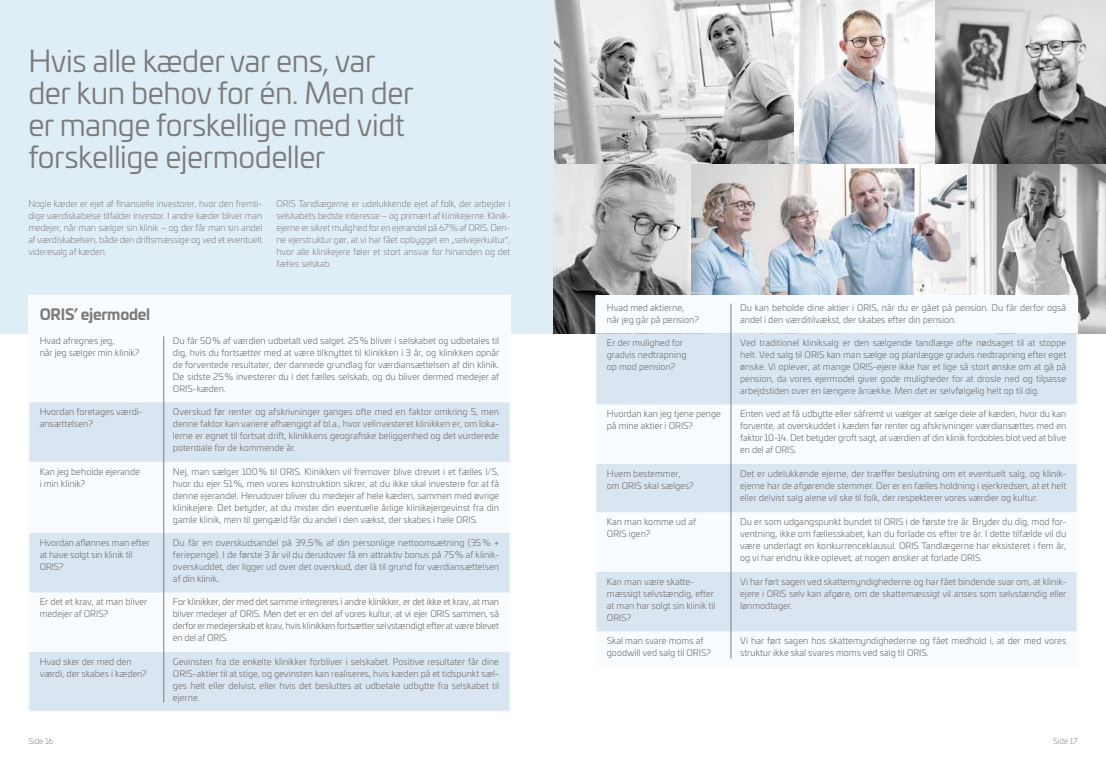
<style>
.page{position:relative;width:1106px;height:772px;background:#fff}
.page>*{position:absolute;margin:0;border:0;box-sizing:border-box;transform-origin:0 0}
.t1{font:30px/32px "Univia Pro";letter-spacing:-.015em;color:#7c7b7b}
.t2{font:700 15px "Univia Pro";letter-spacing:-.015em;color:#7c7b7b}
.t3{font:9px/12px "Univia Pro";color:#7c7b7b}
.t4{font:300 9px/12px "Univia Pro";letter-spacing:-.01em;color:#7c7b7b;text-align:justify}
.t5{font:300 8px "Univia Pro";color:#7c7b7b}
</style>
<div class="page">
<img style="left:553px;top:0;width:553px;height:333px">
<div style="left:0;top:0;width:553px;height:333px;background:#dfedf7"></div>
<svg style="left:597px;top:297px;width:478px;height:362px"></svg>
<svg style="left:597px;top:333px;width:478px;height:298px;fill:#d9e6f2"></svg>
<hr style="left:730px;top:303px;width:1px;height:355px;background:#7c7b7b">
<div style="left:28px;top:295px;width:482px;height:416px;background:#f9fcfe"></div>
<svg style="left:30px;top:402px;width:478px;height:307px;fill:#d9e6f2"></svg>
<hr style="left:164px;top:336px;width:1px;height:366px;background:#7c7b7b">
<h1 class="t1" style="left:28px;top:44px;width:387px">Hvis alle kæder var ens, var der kun behov for én. Men der er mange forskellige med vidt forskellige ejermodeller</h1>
<p class="t4" style="left:28px;top:197px;width:235px">Nogle kæder er ejet af finansielle investorer, hvor den fremti&shy;dige værdiskabelse tilfalder investor. I andre kæder bliver man medejer, når man sælger sin klinik – og der får man sin andel af værdiskabelsen, både den driftsmæssige og ved et eventuelt videresalg af kæden.</p>
<p class="t4" style="left:276px;top:197px;width:235px;text-align:left">ORIS Tandlægerne er udelukkende ejet af folk, der arbejder i selskabets bedste interesse – og primært af klinikejerne. Klinik&shy;ejerne er sikret mulighed for en ejerandel på 67% af ORIS. Den&shy;ne ejerstruktur gør, at vi har fået opbygget en „selvejerkultur“, hvor alle klinikejere føler et stort ansvar for hinanden og det fælles selskab.</p>
<h2 class="t2" style="left:40px;top:302px;width:112px">ORIS’ ejermodel</h2>
<p class="t3" style="left:40px;top:334px;width:101px">Hvad afregnes jeg,<br>når jeg sælger min klinik?</p>
<p class="t3" style="left:173px;top:334px;width:328px;text-align:justify">Du får 50% af værdien udbetalt ved salget. 25% bliver i selskabet og udbetales til dig, hvis du fortsætter med at være tilknyttet til klinikken i 3 år, og klinikken opnår de forventede resultater, der dannede grundlag for værdiansættelsen af din klinik.<br>De sidste 25% investerer du i det fælles selskab, og du bliver dermed medejer af ORIS-kæden.</p>
<p class="t3" style="left:40px;top:405px;width:103px">Hvordan foretages værdi&shy;ansættelsen?</p>
<p class="t3" style="left:173px;top:405px;width:328px;text-align:justify">Overskud før renter og afskrivninger ganges ofte med en faktor omkring 5, men denne faktor kan variere afhængigt af bl.a., hvor velinvesteret klinikken er, om loka&shy;lerne er egnet til fortsat drift, klinikkens geografiske beliggenhed og det vurderede potentiale for de kommende år.</p>
<p class="t3" style="left:40px;top:464px;width:102px">Kan jeg beholde ejerande i min klinik?</p>
<p class="t3" style="left:173px;top:464px;width:328px;text-align:justify">Nej, man sælger 100% til ORIS. Klinikken vil fremover blive drevet i et fælles I/S, hvor du ejer 51%, men vores konstruktion sikrer, at du ikke skal investere for at få denne ejerandel. Herudover bliver du medejer af hele kæden, sammen med øvrige klinikejere. Det betyder, at du mister din eventuelle årlige klinikejergevinst fra din gamle klinik, men til gengæld får du andel i den vækst, der skabes i hele ORIS.</p>
<p class="t3" style="left:40px;top:535px;width:111px">Hvordan aflønnes man efter at have solgt sin klinik til<br>ORIS?</p>
<p class="t3" style="left:173px;top:535px;width:327px">Du får en overskudsandel på 39,5% af din personlige nettoomsætning (35% + feriepenge). I de første 3 år vil du derudover få en attraktiv bonus på 75% af klinik&shy;overskuddet, der ligger ud over det overskud, der lå til grund for værdiansættelsen af din klinik.</p>
<p class="t3" style="left:40px;top:595px;width:109px">Er det et krav, at man bliver medejer af ORIS?</p>
<p class="t3" style="left:173px;top:595px;width:327px;text-align:justify">For klinikker, der med det samme integreres i andre klinikker, er det ikke et krav, at man bliver medejer af ORIS. Men det er en del af vores kultur, at vi ejer ORIS sammen, så derfor er medejerskab et krav, hvis klinikken fortsætter selvstændigt efter at være blevet en del af ORIS.</p>
<p class="t3" style="left:40px;top:654px;width:109px">Hvad sker der med den værdi, der skabes i kæden?</p>
<p class="t3" style="left:173px;top:654px;width:328px;text-align:justify">Gevinsten fra de enkelte klinikker forbliver i selskabet. Positive resultater får dine ORIS-aktier til at stige, og gevinsten kan realiseres, hvis kæden på et tidspunkt sæl&shy;ges helt eller delvist, eller hvis det besluttes at udbetale udbytte fra selskabet til ejerne.</p>
<p class="t3" style="left:607px;top:301px;width:93px">Hvad med aktierne, når jeg går på pension?</p>
<p class="t3" style="left:740px;top:301px;width:327px">Du kan beholde dine aktier i ORIS, når du er gået på pension. Du får derfor også andel i den værditilvækst, der skabes efter din pension.</p>
<p class="t3" style="left:607px;top:336px;width:81px">Er der mulighed for gradvis nedtrapning op mod pension?</p>
<p class="t3" style="left:740px;top:336px;width:328px;text-align:justify">Ved traditionel kliniksalg er den sælgende tandlæge ofte nødsaget til at stoppe helt. Ved salg til ORIS kan man sælge og planlægge gradvis nedtrapning efter eget ønske. Vi oplever, at mange ORIS-ejere ikke har et lige så stort ønske om at gå på pension, da vores ejermodel giver gode muligheder for at drosle ned og tilpasse arbejdstiden over en længere årrække. Men det er selvfølgelig helt op til dig.</p>
<p class="t3" style="left:607px;top:407px;width:116px">Hvordan kan jeg tjene penge på mine aktier i ORIS?</p>
<p class="t3" style="left:740px;top:407px;width:328px;text-align:justify">Enten ved at få udbytte eller såfremt vi vælger at sælge dele af kæden, hvor du kan forvente, at overskuddet i kæden før renter og afskrivninger værdiansættes med en faktor 10-14. Det betyder groft sagt, at værdien af din klinik fordobles blot ved at blive en del af ORIS.</p>
<p class="t3" style="left:607px;top:467px;width:88px">Hvem bestemmer, om ORIS skal sælges?</p>
<p class="t3" style="left:740px;top:467px;width:327px">Det er udelukkende ejerne, der træffer beslutning om et eventuelt salg, og klinik&shy;ejerne har de afgørende stemmer. Der er en fælles holdning i ejerkredsen, at et helt eller delvist salg alene vil ske til folk, der respekterer vores værdier og kultur.</p>
<p class="t3" style="left:607px;top:515px;width:91px">Kan man komme ud af<br>ORIS igen?</p>
<p class="t3" style="left:740px;top:515px;width:327px;text-align:justify">Du er som udgangspunkt bundet til ORIS i de første tre år. Bryder du dig, mod for&shy;ventning, ikke om fællesskabet, kan du forlade os efter tre år. I dette tilfælde vil du være underlagt en konkurrenceklausul. ORIS Tandlægerne har eksisteret i fem år, og vi har endnu ikke oplevet, at nogen ønsker at forlade ORIS.</p>
<p class="t3" style="left:607px;top:574px;width:110px">Kan man være skatte&shy;mæssigt selvstændig, efter at man har solgt sin klinik til<br>ORIS?</p>
<p class="t3" style="left:740px;top:574px;width:328px">Vi har ført sagen ved skattemyndighederne og har fået bindende svar om, at klinik&shy;ejere i ORIS selv kan afgøre, om de skattemæssigt vil anses som selvstændig eller lønmodtager.</p>
<p class="t3" style="left:607px;top:634px;width:105px">Skal man svare moms af goodwill ved salg til ORIS?</p>
<p class="t3" style="left:740px;top:634px;width:328px">Vi har ført sagen hos skattemyndighederne og fået medhold i, at der med vores struktur ikke skal svares moms ved salg til ORIS.</p>
<p class="t5" style="left:28px;top:734px;width:26px">Side 16</p>
<p class="t5" style="left:1053px;top:734px;width:26px">Side 17</p>
</div>
